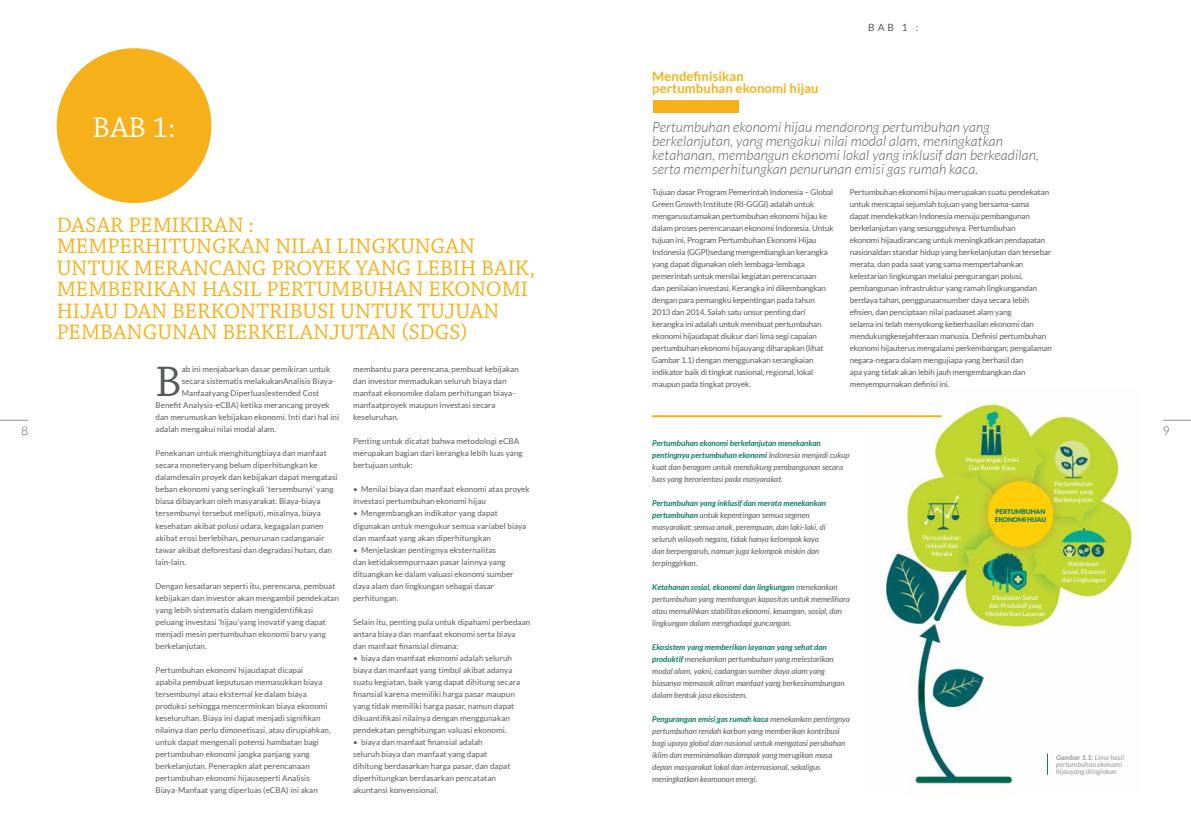
<style>
.page{position:relative;width:1191px;height:840px;background:#fff}
.page>*{position:absolute;margin:0;border:0;box-sizing:border-box;transform-origin:0 0}
.t1{font:44.9px "Chaparral Pro";color:#58595b}
.t2{font:30px "Chaparral Pro";color:#fff}
.t3{font:22.1px/21.4px "Chaparral Pro";color:#f6b11a}
.t4{font:italic 300 14px/14px "Lato";letter-spacing:.01em;color:#58595b}
.t5{font:700 13px/12px "Lato";letter-spacing:.01em;color:#f6b11a}
.t6{font:300 12px "Lato";color:#58595b}
.t7{font:10px "Lato";color:#58595b}
.t8{font:8px/12px "Lato";letter-spacing:.01em;color:#58595b}
.t9{font:8px/12px "Lato";letter-spacing:-.01em;color:#58595b}
.t10{font:italic 8px/12px "Lato";color:#58595b}
.t11{font:italic 7px/7px "Lato";letter-spacing:.01em;color:#939598}
.t12{font:6.5px/8px "Lato";letter-spacing:-.01em;color:#fff;text-align:center}
.t13{font:900 6.5px/7.6px "Lato";letter-spacing:-.01em;color:#0b7a64}
.s1{font-weight:700;color:#0b7a64}
.s2{font-weight:700}
</style>
<div class="page">
<svg style="left:1163px;top:420px;width:28px;height:1px"></svg>
<svg style="left:0;top:420px;width:28px;height:1px"></svg>
<img style="left:863px;top:401px;width:276px;height:386px">
<div style="left:57px;top:48px;width:154px;height:155px;background:#f6b11a;border-radius:50%"></div>
<div style="left:653px;top:100px;width:86px;height:12px;background:#f6b11a"></div>
<svg style="left:1047px;top:753px;width:1px;height:21px"></svg>
<hr style="left:652px;top:415px;width:289px;height:2px;background:#f6b11a">
<h2 class="t2" style="left:93px;top:110px;width:84px">BAB 1:</h2>
<h3 class="t5" style="left:652px;top:70px;width:168px">Mendefinisikan pertumbuhan ekonomi hijau</h3>
<p class="t7" style="left:868px;top:22px;width:51px">BAB 1 :</p>
<p class="t4" style="left:652px;top:120px;width:388px">Pertumbuhan ekonomi hijau mendorong pertumbuhan yang berkelanjutan, yang mengakui nilai modal alam, meningkatkan ketahanan, membangun ekonomi lokal yang inklusif dan berkeadilan, serta memperhitungkan penurunan emisi gas rumah kaca.</p>
<p class="t9" style="left:652px;top:185px;width:183px">Tujuan dasar Program Pemerintah Indonesia – Global Green Growth Institute (RI-GGGI) adalah untuk mengarusutamakan pertumbuhan ekonomi hijau ke dalam proses perencanaan ekonomi Indonesia. Untuk tujuan ini, Program Pertumbuhan Ekonomi Hijau Indonesia (GGPI)sedang mengembangkan kerangka yang dapat digunakan oleh lembaga-lembaga pemerintah untuk menilai kegiatan perencanaan<br>dan penilaian investasi. Kerangka ini dikembangkan dengan para pemangku kepentingan pada tahun 2013 dan 2014. Salah satu unsur penting dari kerangka ini adalah untuk membuat pertumbuhan ekonomi hijaudapat diukur dari lima segi capaian pertumbuhan ekonomi hijauyang diharapkan (lihat Gambar 1.1) dengan menggunakan serangkaian indikator baik di tingkat nasional, regional, lokal maupun pada tingkat proyek.</p>
<p class="t9" style="left:850px;top:185px;width:204px">Pertumbuhan ekonomi hijau merupakan suatu pendekatan untuk mencapai sejumlah tujuan yang bersama-sama<br>dapat mendekatkan Indonesia menuju pembangunan berkelanjutan yang sesungguhnya. Pertumbuhan<br>ekonomi hijaudirancang untuk meningkatkan pendapatan nasionaldan standar hidup yang berkelanjutan dan tersebar merata, dan pada saat yang sama mempertahankan kelestarian lingkungan melalui pengurangan polusi, pembangunan infrastruktur yang ramah lingkungandan berdaya tahan, penggunaansumber daya secara lebih efisien, dan penciptaan nilai padaaset alam yang<br>selama ini telah menyokong keberhasilan ekonomi dan mendukungkesejahteraan manusia. Definisi pertumbuhan ekonomi hijauterus mengalami perkembangan; pengalaman negara-negara dalam mengujiapa yang berhasil dan<br>apa yang tidak akan lebih jauh mengembangkan dan menyempurnakan definisi ini.</p>
<h3 class="t3" style="left:57px;top:215px;width:97px">DASAR PEMIKI</h3>
<h3 class="t3" style="left:200px;top:215px;width:55px">RAN :</h3>
<h3 class="t3" style="left:57px;top:236px;width:34px">MEMPE</h3>
<h3 class="t3" style="left:132px;top:236px;width:81px">RHITUNGK</h3>
<h3 class="t3" style="left:241px;top:236px;width:109px">AN NILAI LINGK</h3>
<h3 class="t3" style="left:57px;top:236px;width:416px;text-indent:343px">UNGAN<br>UN TUK MERANCANG PROYEK YANG LEBI</h3>
<h3 class="t3" style="left:460px;top:258px;width:77px">H BAIK,</h3>
<h3 class="t3" style="left:57px;top:279px;width:459px;text-indent:76px">RIKAN HASIL PERTUMBUHAN EKONOMI<br>HIJAU DAN BERKONTRIBUSI UNTUK TUJUAN<br>PEMB</h3>
<h3 class="t3" style="left:57px;top:279px;width:34px">MEMBE</h3>
<h3 class="t3" style="left:113px;top:322px;width:356px">ANGUNAN BERKELANJUTAN (SDGS)</h3>
<h1 class="t1" style="left:155px;top:357px;width:27px">B</h1>
<p class="t8" style="left:182px;top:363px;width:150px">ab ini menjabarkan dasar pemikiran untuk</p>
<p class="t8" style="left:353px;top:363px;width:167px">membantu para perencana, pembuat kebijakan dan investor memadukan seluruh biaya dan manfaat ekonomike dalam perhitungan biaya&shy;manfaatproyek maupun investasi secara keseluruhan.</p>
<p class="t8" style="left:353px;top:435px;width:171px">Penting untuk dicatat bahwa metodologi eCBA merupakan bagian dari kerangka lebih luas yang bertujuan untuk:</p>
<p class="t8" style="left:353px;top:483px;width:178px">• Menilai biaya dan manfaat ekonomi atas proyek investasi pertumbuhan ekonomi hijau</p>
<p class="t8" style="left:353px;top:507px;width:175px">• Mengembangkan indikator yang dapat digunakan untuk mengukur semua variabel biaya dan manfaat yang akan diperhitungkan</p>
<p class="t8" style="left:353px;top:543px;width:162px">• Menjelaskan pentingnya eksternalitas<br>dan ketidaksempurnaan pasar lainnya yang dituangkan ke dalam valuasi ekonomi sumber daya alam dan lingkungan sebagai dasar perhitungan.</p>
<p class="t8" style="left:353px;top:615px;width:179px">Selain itu, penting pula untuk dipahami perbedaan antara biaya dan manfaat ekonomi serta biaya dan manfaat finansial dimana:</p>
<p class="t8" style="left:353px;top:651px;width:168px">• biaya dan manfaat ekonomi adalah seluruh biaya dan manfaat yang timbul akibat adanya suatu kegiatan, baik yang dapat dihitung secara finansial karena memiliki harga pasar maupun yang tidak memiliki harga pasar, namun dapat dikuantifikasi nilainya dengan menggunakan pendekatan penghitungan valuasi ekonomi.</p>
<p class="t8" style="left:353px;top:735px;width:159px">• biaya dan manfaat finansial adalah seluruh biaya dan manfaat yang dapat dihitung berdasarkan harga pasar, dan dapat diperhitungkan berdasarkan pencatatan akuntansi konvensional.</p>
<p class="t8" style="left:182px;top:375px;width:155px">secara sistematis melakukanAnalisis Biaya-</p>
<p class="t8" style="left:182px;top:387px;width:139px">Manfaatyang Diperluas(extended Cost</p>
<p class="t8" style="left:155px;top:399px;width:176px">Benefit Analysis-eCBA) ketika merancang proyek</p>
<p class="t8" style="left:155px;top:411px;width:185px">dan merumuskan kebijakan ekonomi. Inti dari hal ini</p>
<p class="t8" style="left:155px;top:423px;width:122px">adalah mengakui nilai modal alam.</p>
<p class="t8" style="left:155px;top:447px;width:184px">Penekanan untuk menghitungbiaya dan manfaat secara moneteryang belum diperhitungkan ke dalamdesain proyek dan kebijakan dapat mengatasi beban ekonomi yang seringkali ‘tersembunyi’ yang biasa dibayarkan oleh masyarakat. Biaya-biaya tersembunyi tersebut meliputi, misalnya, biaya kesehatan akibat polusi udara, kegagalan panen akibat erosi berlebihan, penurunan cadanganair tawar akibat deforestasi dan degradasi hutan, dan lain-lain.</p>
<p class="t8" style="left:155px;top:579px;width:185px">Dengan kesadaran seperti itu, perencana, pembuat kebijakan dan investor akan mengambil pendekatan yang lebih sistematis dalam mengidentifikasi peluang investasi ‘hijau’yang inovatif yang dapat menjadi mesin pertumbuhan ekonomi baru yang berkelanjutan.</p>
<p class="t8" style="left:155px;top:663px;width:177px">Pertumbuhan ekonomi hijaudapat dicapai apabila pembuat keputusan memasukkan biaya tersembunyi atau eksternal ke dalam biaya produksi sehingga mencerminkan biaya ekonomi keseluruhan. Biaya ini dapat menjadi signifikan nilainya dan perlu dimonetisasi, atau dirupiahkan, untuk dapat mengenali potensi hambatan bagi pertumbuhan ekonomi jangka panjang yang berkelanjutan. Penerapkn alat perencanaan pertumbuhan ekonomi hijauseperti Analisis Biaya-Manfaat yang diperluas (eCBA) ini akan</p>
<h3 class="t6" style="left:21px;top:424px;width:8px">8</h3>
<h3 class="t6" style="left:1162px;top:424px;width:8px">9</h3>
<p class="t10" style="left:652px;top:436px;width:199px"><span class="s1">Pertumbuhan ekonomi berkelanjutan menekankan pentingnya pertumbuhan ekonomi</span> Indonesia menjadi cukup kuat dan beragam untuk mendukung pembangunan secara luas yang berorientasi pada masyarakat.</p>
<p class="t10" style="left:652px;top:496px;width:175px"><span class="s1">Pertumbuhan yang inklusif dan merata menekankan pertumbuhan</span> untuk kepentingan semua segmen masyarakat: semua anak, perempuan, dan laki-laki, di seluruh wilayah negara, tidak hanya kelompok kaya dan berpengaruh, namun juga kelompok miskin dan terpinggirkan.</p>
<p class="t10" style="left:652px;top:580px;width:199px"><span class="s1">Ketahanan sosial, ekonomi dan lingkungan</span> menekankan pertumbuhan yang membangun kapasitas untuk memelihara atau memulihkan stabilitas ekonomi, keuangan, sosial, dan lingkungan dalam menghadapi guncangan.</p>
<p class="t10" style="left:652px;top:640px;width:194px"><span class="s1">Ekosistem yang memberikan layanan yang sehat dan produktif</span> menekankan pertumbuhan yang melestarikan modal alam, yakni, cadangan sumber daya alam yang biasanya memasok aliran manfaat yang berkesinambungan dalam bentuk jasa ekosistem.</p>
<p class="t10" style="left:652px;top:712px;width:199px"><span class="s1">Pengurangan emisi gas rumah kaca</span> menekankan pentingnya pertumbuhan rendah karbon yang memberikan kontribusi bagi upaya global dan nasional untuk mengatasi perubahan iklim dan meminimalkan dampak yang merugikan masa depan masyarakat lokal dan internasional, sekaligus meningkatkan keamanan energi.</p>
<p class="t12" style="left:965px;top:455px;width:54px">Pengurangan Emisi<br>Gas Rumah Kaca</p>
<p class="t12" style="left:1054px;top:479px;width:41px;text-align:justify">Pertumbuhan Ekonomi yang Berkelanjutan</p>
<p class="t13" style="left:994px;top:507px;width:53px">PERTUMBUHAN<br>EKONOMI HIJAU</p>
<p class="t12" style="left:922px;top:533px;width:40px">Pertumbuhan<br>Inklusif dan<br>Merata</p>
<p class="t12" style="left:1062px;top:559px;width:45px">Ketahanan<br>Sosial, Ekonomi dan Lingkungan</p>
<p class="t12" style="left:985px;top:593px;width:62px">Ekosistem Sehat<br>dan Produktif yang<br>Memberikan Layanan</p>
<p class="t11" style="left:1056px;top:753px;width:69px"><span class="s2">Gambar 1.1:</span> Lima hasil pertumbuhan ekonomi hijauyang diinginkan</p>
</div>
